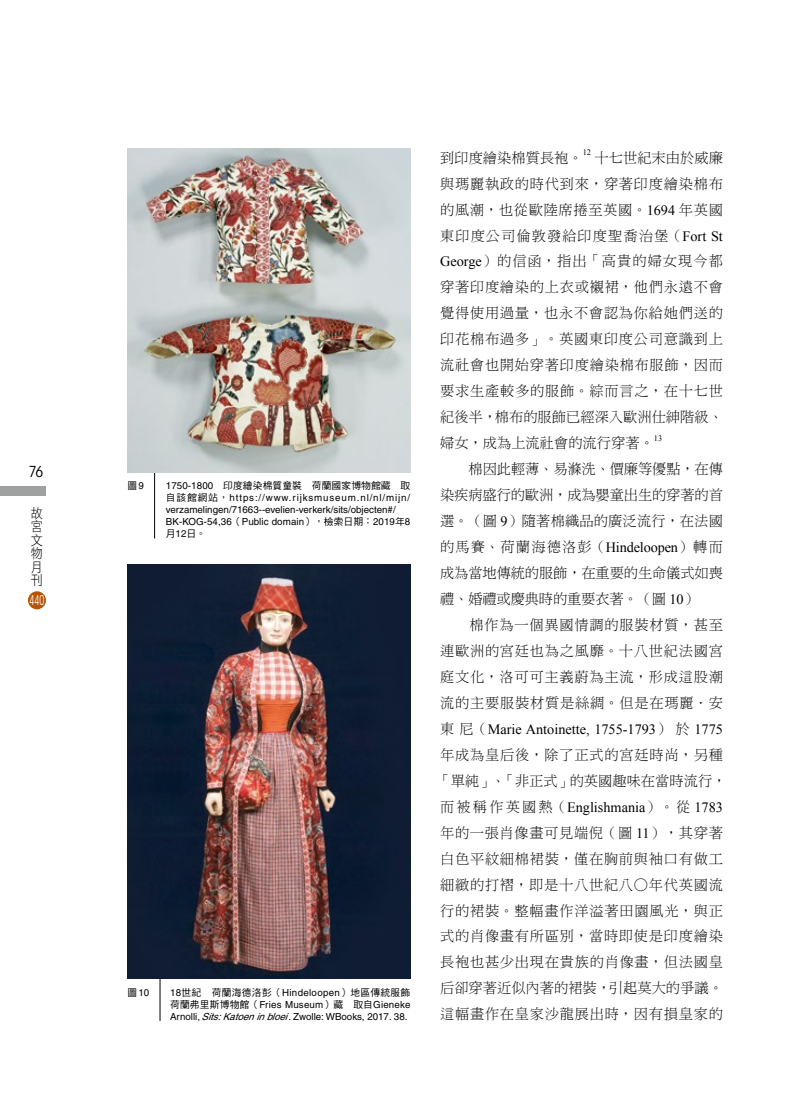
<style>
.page{position:relative;width:808px;height:1106px;background:#fff}
.page>*{position:absolute;margin:0;border:0;box-sizing:border-box;transform-origin:0 0}
.t1{font:condensed 15px "ITC Avant Garde Std";color:#000}
.t2{font:14.25px/26px "DF Ming Std W3";letter-spacing:.01em;color:#000;text-align:justify}
.t3{font:14.25px/26px "DF Ming Std W3";letter-spacing:.03em;color:#000}
.t4{font:14.25px "Times New Roman";color:#000}
.t5{font:14.25px/26px "DF Ming Std W3";letter-spacing:.055em;color:#000}
.t6{font:13.5px/13.5px "DF Hei Std W3";color:#000;scale:.9 1}
.t7{font:condensed 13.5px "ITC Avant Garde Std";color:#fff;scale:.7 1}
.t8{font:9.75px/12px "Helvetica";color:#000}
.t9{font:9.75px "DF Hei Std W5";letter-spacing:.01em;color:#000}
.t10{font:9.75px "DF Hei Std W5";letter-spacing:.03em;color:#000}
.t11{font:8.25px "Times New Roman";color:#000}
.s1{font-family:"Helvetica"}
.s2{font-family:"DF Hei Std W5"}
.s3{font-style:italic}
.s4{font-family:"Times New Roman"}
.s5{font-family:"DF Ming Std W3"}
</style>
<div class="page">
<hr style="left:154px;top:442px;width:1px;height:96px;background:#000">
<img style="left:128px;top:149px;width:282px;height:323px">
<hr style="left:160px;top:924px;width:1px;height:96px;background:#000">
<img style="left:128px;top:564px;width:282px;height:414px">
<div style="left:28px;top:591px;width:18px;height:18px;background:#bb5400;border-radius:50%"></div>
<div style="left:0;top:487px;width:46px;height:9px;background:#9fa0a0"></div>
<p class="t1" style="left:29px;top:463px;width:16px">76</p>
<p class="t6" style="left:31px;top:506px;width:15px">故宮文物月刊</p>
<p class="t7" style="left:30px;top:592px;width:23px">440</p>
<p class="t9" style="left:128px;top:480px;width:18px">圖<span class="s1">9</span></p>
<p class="t9" style="left:166px;top:480px;width:246px"><span class="s1">1750-1800</span>　印度繪染棉質童裝　荷蘭國家博物館藏　取</p>
<p class="t8" style="left:166px;top:491px;width:246px"><span class="s2">自該館網站，</span>https://www.rijksmuseum.nl/nl/mijn/ verzamelingen/71663--evelien-verkerk/sits/objecten#/<br>BK-KOG-54,36<span class="s2">（</span>Public domain<span class="s2">），檢索日期：</span>2019<span class="s2">年</span>8</p>
<p class="t9" style="left:166px;top:528px;width:42px">月<span class="s1">12</span>日。</p>
<p class="t8" style="left:128px;top:986px;width:23px"><span class="s2">圖</span>10</p>
<p class="t10" style="left:170px;top:986px;width:251px"><span class="s1">18</span>世紀　荷蘭海德洛彭（<span class="s1">Hindeloopen</span>）地區傳統服飾　</p>
<p class="t8" style="left:170px;top:998px;width:242px"><span class="s2">荷蘭弗里斯博物館（</span>Fries Museum<span class="s2">）藏　取自</span>Gieneke<br>Arnolli, <span class="s3">Sits:Katoeninbloei</span>. Zwolle: WBooks, 2017. 38.</p>
<p class="t2" style="left:440px;top:144px;width:144px">到印度繪染棉質長袍。</p>
<p class="t11" style="left:583px;top:147px;width:10px">12</p>
<p class="t2" style="left:440px;top:144px;width:284px;text-indent:154px">十七世紀末由於威廉與瑪麗執政的時代到來，穿著印度繪染棉布的風潮，也從歐陸席捲至英國。<span class="s4">1694</span> 年英國東印度公司倫敦發給印度聖喬治堡（<span class="s4">Fort St George</span>）的信函，指出「高貴的婦女現今都穿著印度繪染的上衣或襯裙，他們永遠不會覺得使用過量，也永不會認為你給她們送的印花棉布過多」。英國東印度公司意識到上流社會也開始穿著印度繪染棉布服飾，因而要求生產較多的服飾。綜而言之，在十七世紀後半，棉布的服飾已經深入歐洲仕紳階級、婦女，成為上流社會的流行穿著。</p>
<p class="t11" style="left:654px;top:432px;width:10px">13</p>
<p class="t3" style="left:440px;top:456px;width:284px">　　棉因此輕薄、易滌洗、價廉等優點，在傳染疾病盛行的歐洲，成為嬰童出生的穿著的首選。（圖 <span class="s4">9</span>）隨著棉織品的廣泛流行，在法國的馬賽、荷蘭海德洛彭（<span class="s4">Hindeloopen</span>）轉而成為當地傳統的服飾，在重要的生命儀式如喪禮、婚禮或慶典時的重要衣著。（圖 <span class="s4">10</span>）<br>　　棉作為一個異國情調的服裝材質，甚至連歐洲的宮廷也為之風靡。十八世紀法國宮庭文化，洛可可主義蔚為主流，形成這股潮流的主要服裝材質是絲綢。但是在瑪麗．安</p>
<p class="t4" style="left:440px;top:719px;width:284px"><span class="s5">東尼（</span>Marie Antoinette, 1755-1793<span class="s5">）於</span> 1775</p>
<p class="t5" style="left:437px;top:741px;width:291px">年成為皇后後，除了正式的宮廷時尚，另種「單純」、「非正式」的英國趣味在當時流行，</p>
<p class="t4" style="left:440px;top:797px;width:284px"><span class="s5">而被稱作英國熱（</span>Englishmania<span class="s5">）。從</span> 1783</p>
<p class="t2" style="left:440px;top:819px;width:284px">年的一張肖像畫可見端倪（圖 <span class="s4">11</span>），其穿著白色平紋細棉裙裝，僅在胸前與袖口有做工細緻的打褶，即是十八世紀八○年代英國流行的裙裝。整幅畫作洋溢著田園風光，與正式的肖像畫有所區別，當時即使是印度繪染長袍也甚少出現在貴族的肖像畫，但法國皇后卻穿著近似內著的裙裝，引起莫大的爭議。這幅畫作在皇家沙龍展出時，因有損皇家的</p>
</div>
